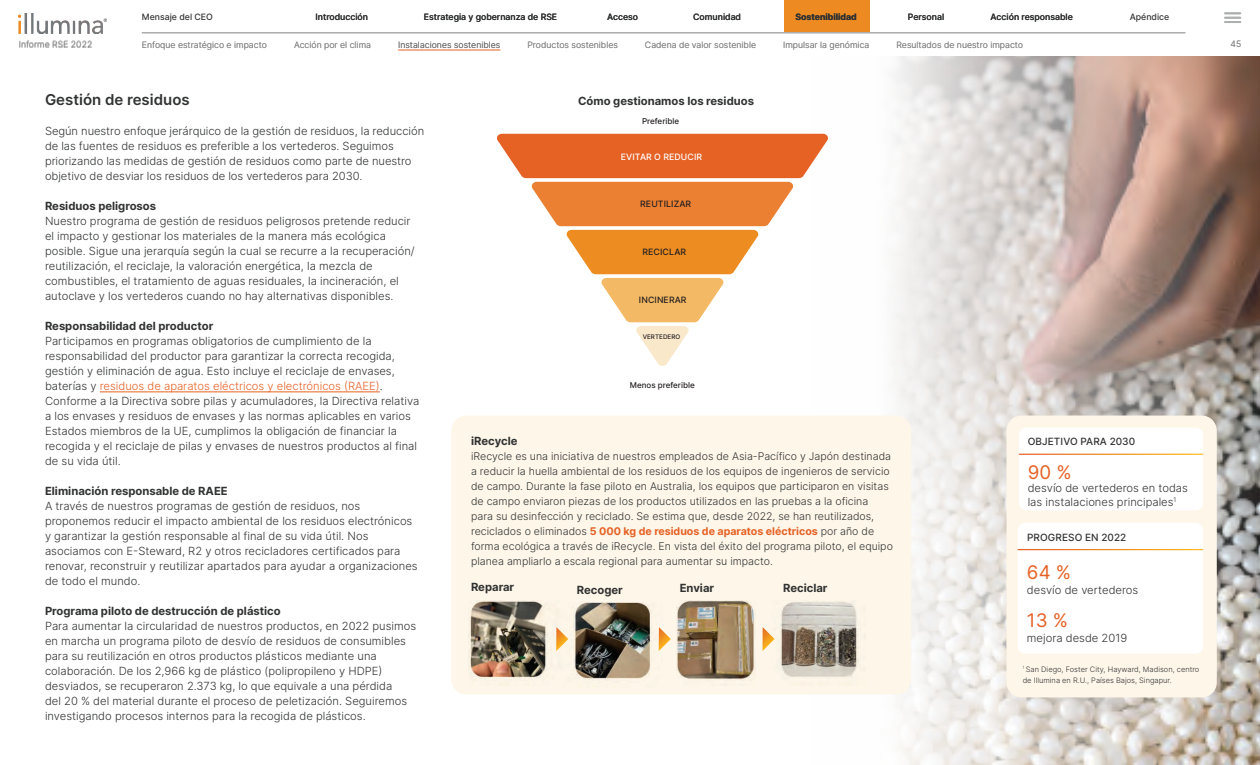
<style>
.page{position:relative;width:1260px;height:765px;background:#fff}
.page>*{position:absolute;margin:0;border:0;box-sizing:border-box;transform-origin:0 0}
.t1{font:18.75px "Inter";color:#e66124}
.t2{font:600 15px "Inter";color:#313232}
.t3{font:11.25px/15px "Inter Light BETA";color:#313232}
.t4{font:700 11.25px "Inter";color:#313232}
.t5{font:10.62px/15px "Inter Light BETA";color:#313232}
.t6{font:500 10px "Inter";letter-spacing:.01em;color:#313232}
.t7{font:8.75px "Inter Light BETA";color:#858585}
.t8{font:500 8.75px "Inter";color:#313232}
.t9{font:500 8.75px "Inter";letter-spacing:.01em;color:#231f20}
.t10{font:8.75px "Inter Light BETA";color:#5c5c5d}
.t11{font:700 8.75px "Inter";color:#313232}
.t12{font:500 8.75px "Inter";letter-spacing:.01em;color:#fff}
.t13{font:500 8px "Inter";color:#231f20}
.t14{font:7.5px/11.2px "Inter Light BETA";color:#313232}
.t15{font:500 6.25px "Inter";letter-spacing:.01em;color:#231f20}
.s1{font-family:"Inter";font-weight:700}
.s2{color:#e66124}
.s3{font-family:"Inter";font-weight:700;color:#e66124}
</style>
<div class="page">
<div style="left:784px;top:0;width:86px;height:33px;background:#ed8b22"></div>
<img style="left:19px;top:14px;width:88px;height:19px">
<hr style="left:398px;top:50px;width:102px;height:1px;background:#e66124">
<svg style="left:1225px;top:12px;width:15px;height:11px"></svg>
<hr style="left:142px;top:32px;width:1043px;height:1px;background:#adaeae">
<img style="left:813px;top:56px;width:447px;height:709px">
<hr style="left:100px;top:392px;width:280px;height:1px;background:#e66124">
<div style="left:1007px;top:416px;width:210px;height:281px;background:#fdf6e9;border-radius:15px"></div>
<div style="left:1019px;top:428px;width:184px;height:82px;background:#fff;border-radius:8px"></div>
<div style="left:1018px;top:523px;width:185px;height:131px;background:#fff;border-radius:8px"></div>
<svg style="left:497px;top:134px;width:332px;height:233px"></svg>
<div style="left:451px;top:416px;width:460px;height:279px;background:#fdf6e9;border-radius:15px"></div>
<img style="left:469px;top:600px;width:81px;height:79px">
<img style="left:568px;top:602px;width:91px;height:79px">
<img style="left:677px;top:601px;width:78px;height:79px">
<img style="left:780px;top:601px;width:79px;height:76px">
<svg style="left:556px;top:627px;width:12px;height:24px"></svg>
<svg style="left:659px;top:627px;width:12px;height:24px"></svg>
<svg style="left:762px;top:627px;width:13px;height:24px"></svg>
<p class="t7" style="left:19px;top:38px;width:75px">Informe RSE 2022</p>
<p class="t8" style="left:142px;top:10px;width:73px">Mensaje del CEO</p>
<p class="t8" style="left:315px;top:10px;width:54px">Introducción</p>
<p class="t11" style="left:796px;top:10px;width:63px">Sostenibilidad</p>
<p class="t8" style="left:424px;top:10px;width:135px">Estrategia y gobernanza de RSE</p>
<p class="t8" style="left:607px;top:10px;width:33px">Acceso</p>
<p class="t8" style="left:693px;top:10px;width:49px">Comunidad</p>
<p class="t8" style="left:908px;top:10px;width:38px">Personal</p>
<p class="t8" style="left:991px;top:10px;width:84px">Acción responsable</p>
<p class="t7" style="left:142px;top:38px;width:127px">Enfoque estratégico e impacto</p>
<p class="t7" style="left:294px;top:38px;width:79px">Acción por el clima</p>
<p class="t10" style="left:398px;top:38px;width:104px">Instalaciones sostenibles</p>
<p class="t7" style="left:527px;top:38px;width:92px">Productos sostenibles</p>
<p class="t7" style="left:645px;top:38px;width:113px">Cadena de valor sostenible</p>
<p class="t7" style="left:783px;top:38px;width:88px">Impulsar la genómica</p>
<p class="t7" style="left:896px;top:38px;width:128px">Resultados de nuestro impacto</p>
<p class="t8" style="left:1130px;top:10px;width:41px">Apéndice</p>
<p class="t2" style="left:45px;top:89px;width:146px">Gestión de residuos</p>
<p class="t3" style="left:45px;top:123px;width:381px">Según nuestro enfoque jerárquico de la gestión de residuos, la reducción de las fuentes de residuos es preferible a los vertederos. Seguimos priorizando las medidas de gestión de residuos como parte de nuestro objetivo de desviar los residuos de los vertederos para 2030.</p>
<p class="t3" style="left:45px;top:198px;width:371px"><span class="s1">Residuos peligrosos<br></span>Nuestro programa de gestión de residuos peligrosos pretende reducir el impacto y gestionar los materiales de la manera más ecológica posible. Sigue una jerarquía según la cual se recurre a la recuperación/ reutilización, el reciclaje, la valoración energética, la mezcla de combustibles, el tratamiento de aguas residuales, la incineración, el autoclave y los vertederos cuando no hay alternativas disponibles.</p>
<p class="t3" style="left:45px;top:318px;width:376px"><span class="s1">Responsabilidad del productor<br></span>Participamos en programas obligatorios de cumplimiento de la responsabilidad del productor para garantizar la correcta recogida, gestión y eliminación de agua. Esto incluye el reciclaje de envases, baterías y <span class="s2">residuos de aparatos eléctricos y electrónicos (RAEE)</span>.<br>Conforme a la Directiva sobre pilas y acumuladores, la Directiva relativa a los envases y residuos de envases y las normas aplicables en varios Estados miembros de la UE, cumplimos la obligación de financiar la recogida y el reciclaje de pilas y envases de nuestros productos al final de su vida útil.</p>
<p class="t3" style="left:45px;top:483px;width:374px"><span class="s1">Eliminación responsable de RAEE<br></span>A través de nuestros programas de gestión de residuos, nos proponemos reducir el impacto ambiental de los residuos electrónicos y garantizar la gestión responsable al final de su vida útil. Nos asociamos con E-Steward, R2 y otros recicladores certificados para renovar, reconstruir y reutilizar apartados para ayudar a organizaciones de todo el mundo.</p>
<p class="t3" style="left:45px;top:603px;width:373px"><span class="s1">Programa piloto de destrucción de plástico<br></span>Para aumentar la circularidad de nuestros productos, en 2022 pusimos en marcha un programa piloto de desvío de residuos de consumibles para su reutilización en otros productos plásticos mediante una colaboración. De los 2,966 kg de plástico (polipropileno y HDPE) desviados, se recuperaron 2.373 kg, lo que equivale a una pérdida<br>del 20 % del material durante el proceso de peletización. Seguiremos investigando procesos internos para la recogida de plásticos.</p>
<p class="t4" style="left:578px;top:93px;width:177px">Cómo gestionamos los residuos</p>
<p class="t13" style="left:642px;top:115px;width:39px">Preferible</p>
<p class="t12" style="left:621px;top:151px;width:83px">EVITAR O REDUCIR</p>
<p class="t9" style="left:640px;top:197px;width:52px">REUTILIZAR</p>
<p class="t9" style="left:642px;top:245px;width:45px">RECICLAR</p>
<p class="t9" style="left:639px;top:294px;width:49px">INCINERAR</p>
<p class="t15" style="left:643px;top:332px;width:39px">VERTEDERO</p>
<p class="t13" style="left:630px;top:379px;width:66px">Menos preferible</p>
<p class="t4" style="left:471px;top:433px;width:48px">iRecycle</p>
<p class="t5" style="left:471px;top:448px;width:423px">iRecycle es una iniciativa de nuestros empleados de Asia-Pacífico y Japón destinada a reducir la huella ambiental de los residuos de los equipos de ingenieros de servicio de campo. Durante la fase piloto en Australia, los equipos que participaron en visitas de campo enviaron piezas de los productos utilizados en las pruebas a la oficina para su desinfección y reciclado. Se estima que, desde 2022, se han reutilizados, reciclados o eliminados <span class="s3">5 000 kg de residuos de aparatos eléctricos</span> por año de forma ecológica a través de iRecycle. En vista del éxito del programa piloto, el equipo planea ampliarlo a escala regional para aumentar su impacto.</p>
<p class="t4" style="left:471px;top:578px;width:45px">Reparar</p>
<p class="t4" style="left:577px;top:582px;width:47px">Recoger</p>
<p class="t4" style="left:680px;top:580px;width:36px">Enviar</p>
<p class="t4" style="left:783px;top:580px;width:46px">Reciclar</p>
<p class="t6" style="left:1028px;top:434px;width:109px">OBJETIVO PARA 2030</p>
<p class="t1" style="left:1028px;top:458px;width:45px">90 %</p>
<p class="t3" style="left:1028px;top:481px;width:162px;line-height:13.8px">desvío de vertederos en todas las instalaciones principales<sup>1</sup></p>
<p class="t6" style="left:1027px;top:530px;width:101px">PROGRESO EN 2022</p>
<p class="t1" style="left:1027px;top:559px;width:46px">64 %</p>
<p class="t3" style="left:1027px;top:582px;width:113px">desvío de vertederos</p>
<p class="t1" style="left:1027px;top:606px;width:43px">13 %</p>
<p class="t3" style="left:1027px;top:630px;width:102px">mejora desde 2019</p>
<p class="t14" style="left:1023px;top:663px;width:178px"><sup>1</sup> San Diego, Foster City, Hayward, Madison, centro de Illumina en R.U., Países Bajos, Singapur.</p>
<p class="t7" style="left:1231px;top:38px;width:12px">45</p>
</div>
